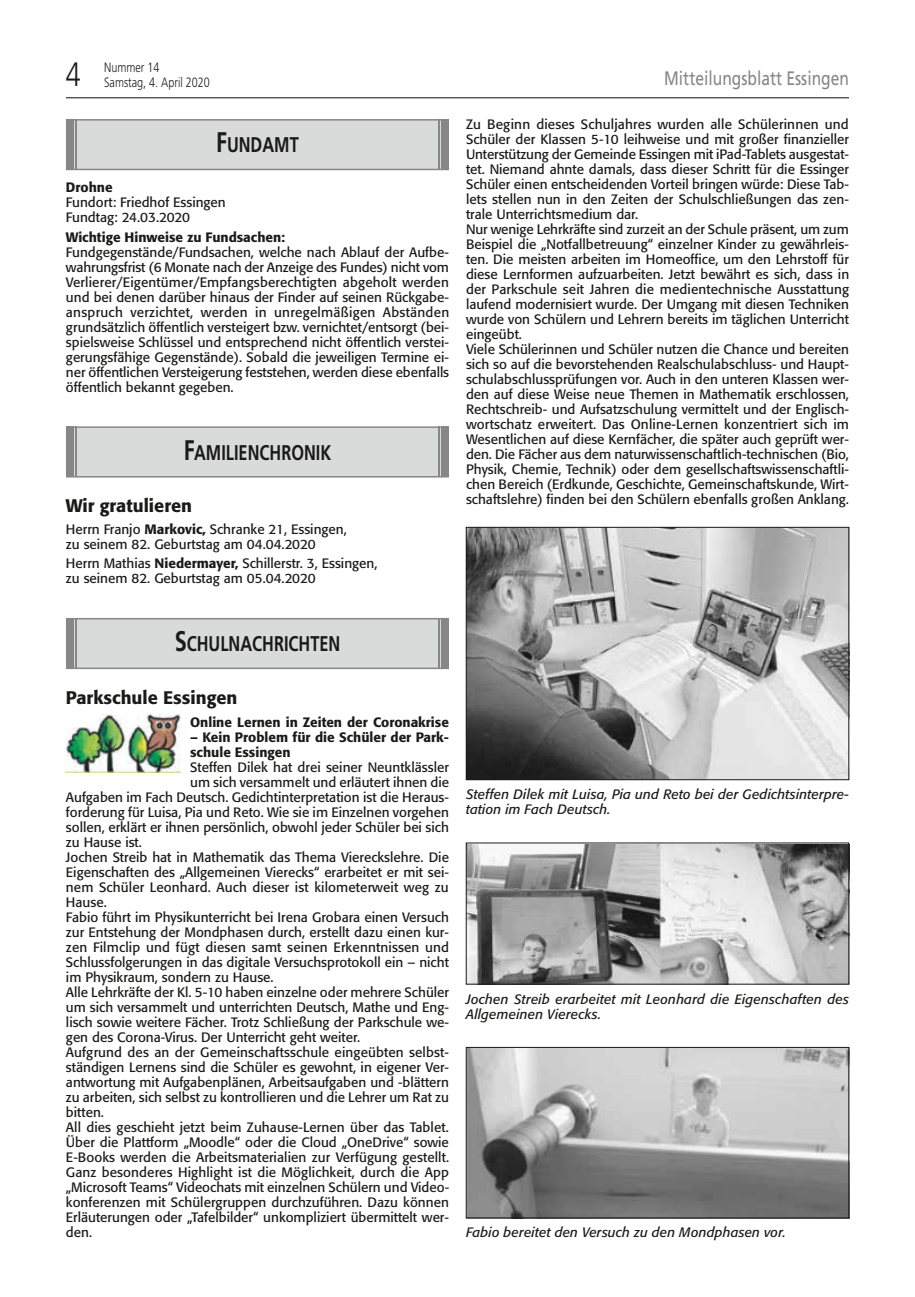
<style>
.page{position:relative;width:915px;height:1297px;background:#fff}
.page>*{position:absolute;margin:0;border:0;box-sizing:border-box;transform-origin:0 0}
.t1{font:300 33.75px "Frutiger";color:#1a1a18;scale:.8 1}
.t2{font:700 21.3px "Frutiger";color:#1a1a18;scale:.77 1}
.t3{font:19.5px "Frutiger";color:#868786;scale:.8 1}
.t4{font:500 18px "Formata";color:#1a1a18}
.t5{font:13.5px/15px "Formata";color:#1a1a18}
.t6{font:italic 13.5px/15px "Formata";letter-spacing:.01em;color:#1a1a18}
.t7{font:500 13.5px/15px "Formata";color:#1a1a18}
.t8{font:300 13.5px "Frutiger";color:#1a1a18;scale:.8 1}
.s1{font-size:28.35px}
.s2{font-weight:500}
</style>
<div class="page">
<hr style="left:66px;top:97px;width:782px;height:1px;background:#1a1a18">
<div style="left:67px;top:121px;width:380px;height:48px;background:#d9dada"></div>
<div style="left:66px;top:119px;width:383px;height:51px;border:2px solid #868786"></div>
<div style="left:441px;top:119px;width:8px;height:50px;background:#868786"></div>
<hr style="left:438px;top:119px;width:1px;height:51px;background:#868786">
<div style="left:66px;top:119px;width:7px;height:51px;background:#868786"></div>
<hr style="left:75px;top:119px;width:2px;height:50px;background:#868786">
<div style="left:67px;top:428px;width:380px;height:48px;background:#d9dada"></div>
<div style="left:66px;top:426px;width:383px;height:51px;border:2px solid #868786"></div>
<div style="left:441px;top:426px;width:8px;height:51px;background:#868786"></div>
<hr style="left:438px;top:426px;width:1px;height:51px;background:#868786">
<div style="left:66px;top:426px;width:7px;height:51px;background:#868786"></div>
<hr style="left:75px;top:426px;width:2px;height:51px;background:#868786">
<div style="left:67px;top:619px;width:380px;height:49px;background:#d9dada"></div>
<div style="left:66px;top:618px;width:383px;height:51px;border:2px solid #868786"></div>
<div style="left:441px;top:618px;width:8px;height:50px;background:#868786"></div>
<hr style="left:438px;top:618px;width:1px;height:50px;background:#868786">
<div style="left:66px;top:618px;width:7px;height:50px;background:#868786"></div>
<hr style="left:75px;top:618px;width:2px;height:50px;background:#868786">
<img style="left:66px;top:714px;width:115px;height:58px">
<img style="left:468px;top:529px;width:378px;height:249px">
<div style="left:466px;top:527px;width:382px;height:253px;border:1px solid #1a1a18"></div>
<img style="left:468px;top:845px;width:378px;height:137px">
<div style="left:466px;top:843px;width:382px;height:141px;border:1px solid #1a1a18"></div>
<img style="left:468px;top:1049px;width:378px;height:167px">
<div style="left:466px;top:1047px;width:382px;height:171px;border:1px solid #1a1a18"></div>
<h1 class="t1" style="left:66px;top:55px;width:20px">4</h1>
<p class="t8" style="left:104px;top:60px;width:71px">Nummer 14</p>
<p class="t8" style="left:104px;top:75px;width:134px">Samstag, 4. April 2020</p>
<h3 class="t3" style="left:664px;top:67px;width:232px">Mitteilungsblatt Essingen</h3>
<h2 class="t2" style="left:216px;top:132px;width:109px"><span class="s1">F</span>UNDAMT</h2>
<p class="t7" style="left:66px;top:180px;width:48px">Drohne</p>
<p class="t5" style="left:66px;top:195px;width:161px">Fundort: Friedhof Essingen<br>Fundtag: 24.03.2020</p>
<p class="t7" style="left:66px;top:229px;width:221px">Wichtige Hinweise zu Fundsachen:</p>
<p class="t5" style="left:66px;top:244px;width:384px;text-align:justify">Fundgegenstände/Fundsachen, welche nach Ablauf der Aufbe&shy;wahrungsfrist (6 Monate nach der Anzeige des Fundes) nicht vom Verlierer/Eigentümer/Empfangsberechtigten abgeholt werden und bei denen darüber hinaus der Finder auf seinen Rückgabe&shy;anspruch verzichtet, werden in unregelmäßigen Abständen grundsätzlich öffentlich versteigert bzw. vernichtet/entsorgt (bei&shy;spielsweise Schlüssel und entsprechend nicht öffentlich verstei&shy;gerungsfähige Gegenstände). Sobald die jeweiligen Termine ei&shy;ner öffentlichen Versteigerung feststehen, werden diese ebenfalls öffentlich bekannt gegeben.</p>
<h2 class="t2" style="left:184px;top:440px;width:193px"><span class="s1">F</span>AMILIENCHRONIK</h2>
<h3 class="t4" style="left:66px;top:495px;width:128px">Wir gratulieren</h3>
<p class="t5" style="left:66px;top:521px;width:282px">Herrn Franjo <span class="s2">Markovic,</span> Schranke 21, Essingen, zu seinem 82. Geburtstag am 04.04.2020</p>
<p class="t5" style="left:66px;top:556px;width:313px">Herrn Mathias <span class="s2">Niedermayer,</span> Schillerstr. 3, Essingen, zu seinem 82. Geburtstag am 05.04.2020</p>
<p class="t5" style="left:466px;top:116px;width:384px">Zu Beginn dieses Schuljahres wurden alle Schülerinnen und Schüler der Klassen 5-10 leihweise und mit großer finanzieller Unterstützung der Gemeinde Essingen mit iPad-Tablets ausgestat&shy;tet. Niemand ahnte damals, dass dieser Schritt für die Essinger Schüler einen entscheidenden Vorteil bringen würde: Diese Tab&shy;lets stellen nun in den Zeiten der Schulschließungen das zen&shy;trale Unterrichtsmedium dar.<br>Nur wenige Lehrkräfte sind zurzeit an der Schule präsent, um zum Beispiel die „Notfallbetreuung“ einzelner Kinder zu gewährleis&shy;ten. Die meisten arbeiten im Homeoffice, um den Lehrstoff für diese Lernformen aufzuarbeiten. Jetzt bewährt es sich, dass in der Parkschule seit Jahren die medientechnische Ausstattung laufend modernisiert wurde. Der Umgang mit diesen Techniken wurde von Schülern und Lehrern bereits im täglichen Unterricht eingeübt.<br>Viele Schülerinnen und Schüler nutzen die Chance und bereiten sich so auf die bevorstehenden Realschulabschluss- und Haupt&shy;schulabschlussprüfungen vor. Auch in den unteren Klassen wer&shy;den auf diese Weise neue Themen in Mathematik erschlossen, Rechtschreib- und Aufsatzschulung vermittelt und der Englisch&shy;wortschatz erweitert. Das Online-Lernen konzentriert sich im Wesentlichen auf diese Kernfächer, die später auch geprüft wer&shy;den. Die Fächer aus dem naturwissenschaftlich-technischen (Bio, Physik, Chemie, Technik) oder dem gesellschaftswissenschaftli&shy;chen Bereich (Erdkunde, Geschichte, Gemeinschaftskunde, Wirt&shy;schaftslehre) finden bei den Schülern ebenfalls großen Anklang.</p>
<h2 class="t2" style="left:175px;top:631px;width:217px"><span class="s1">S</span>CHULNACHRICHTEN</h2>
<h3 class="t4" style="left:66px;top:686px;width:173px">Parkschule Essingen</h3>
<p class="t7" style="left:190px;top:715px;width:260px">Online Lernen in Zeiten der Coronakrise</p>
<p class="t7" style="left:190px;top:730px;width:260px">– Kein Problem für die Schüler der Park&shy;schule Essingen</p>
<p class="t5" style="left:190px;top:760px;width:260px">Steffen Dilek hat drei seiner Neuntklässler</p>
<p class="t5" style="left:190px;top:775px;width:260px">um sich versammelt und erläutert ihnen die</p>
<p class="t5" style="left:66px;top:790px;width:384px">Aufgaben im Fach Deutsch. Gedichtinterpretation ist die Heraus-</p>
<p class="t5" style="left:66px;top:805px;width:384px">forderung für Luisa, Pia und Reto. Wie sie im Einzelnen vorgehen</p>
<p class="t5" style="left:66px;top:820px;width:384px">sollen, erklärt er ihnen persönlich, obwohl jeder Schüler bei sich</p>
<p class="t5" style="left:66px;top:835px;width:77px">zu Hause ist.</p>
<p class="t5" style="left:66px;top:850px;width:384px">Jochen Streib hat in Mathematik das Thema Viereckslehre. Die</p>
<p class="t5" style="left:66px;top:865px;width:384px">Eigenschaften des „Allgemeinen Vierecks“ erarbeitet er mit sei-</p>
<p class="t5" style="left:66px;top:880px;width:384px">nem Schüler Leonhard. Auch dieser ist kilometerweit weg zu</p>
<p class="t5" style="left:66px;top:895px;width:42px">Hause.</p>
<p class="t5" style="left:66px;top:910px;width:384px">Fabio führt im Physikunterricht bei Irena Grobara einen Versuch</p>
<p class="t5" style="left:66px;top:925px;width:384px">zur Entstehung der Mondphasen durch, erstellt dazu einen kur-</p>
<p class="t5" style="left:66px;top:940px;width:384px">zen Filmclip und fügt diesen samt seinen Erkenntnissen und</p>
<p class="t5" style="left:66px;top:955px;width:384px">Schlussfolgerungen in das digitale Versuchsprotokoll ein – nicht</p>
<p class="t5" style="left:66px;top:970px;width:209px">im Physikraum, sondern zu Hause.</p>
<p class="t5" style="left:66px;top:985px;width:384px">Alle Lehrkräfte der Kl. 5-10 haben einzelne oder mehrere Schüler</p>
<p class="t5" style="left:66px;top:1000px;width:384px">um sich versammelt und unterrichten Deutsch, Mathe und Eng-</p>
<p class="t5" style="left:66px;top:1015px;width:384px">lisch sowie weitere Fächer. Trotz Schließung der Parkschule we-</p>
<p class="t5" style="left:66px;top:1030px;width:295px">gen des Corona-Virus. Der Unterricht geht weiter.</p>
<p class="t5" style="left:66px;top:1045px;width:384px">Aufgrund des an der Gemeinschaftsschule eingeübten selbst-</p>
<p class="t5" style="left:66px;top:1060px;width:384px">ständigen Lernens sind die Schüler es gewohnt, in eigener Ver-</p>
<p class="t5" style="left:66px;top:1075px;width:384px">antwortung mit Aufgabenplänen, Arbeitsaufgaben und -blättern</p>
<p class="t5" style="left:66px;top:1090px;width:384px">zu arbeiten, sich selbst zu kontrollieren und die Lehrer um Rat zu</p>
<p class="t5" style="left:66px;top:1105px;width:39px">bitten.</p>
<p class="t5" style="left:66px;top:1120px;width:384px">All dies geschieht jetzt beim Zuhause-Lernen über das Tablet.</p>
<p class="t5" style="left:66px;top:1135px;width:384px">Über die Plattform „Moodle“ oder die Cloud „OneDrive“ sowie</p>
<p class="t5" style="left:66px;top:1150px;width:384px">E-Books werden die Arbeitsmaterialien zur Verfügung gestellt.</p>
<p class="t5" style="left:66px;top:1165px;width:384px">Ganz besonderes Highlight ist die Möglichkeit, durch die App</p>
<p class="t5" style="left:66px;top:1180px;width:384px">„Microsoft Teams“ Videochats mit einzelnen Schülern und Video-</p>
<p class="t5" style="left:66px;top:1195px;width:384px">konferenzen mit Schülergruppen durchzuführen. Dazu können</p>
<p class="t5" style="left:66px;top:1210px;width:384px">Erläuterungen oder „Tafelbilder“ unkompliziert übermittelt wer-</p>
<p class="t5" style="left:66px;top:1225px;width:28px">den.</p>
<p class="t6" style="left:466px;top:787px;width:384px">Steffen Dilek mit Luisa, Pia und Reto bei der Gedichtsinterpre&shy;tation im Fach Deutsch.</p>
<p class="t6" style="left:466px;top:991px;width:384px">Jochen Streib erarbeitet mit Leonhard die Eigenschaften des<br>Allgemeinen Vierecks.</p>
<p class="t6" style="left:466px;top:1225px;width:321px">Fabio bereitet den Versuch zu den Mondphasen vor.</p>
</div>
